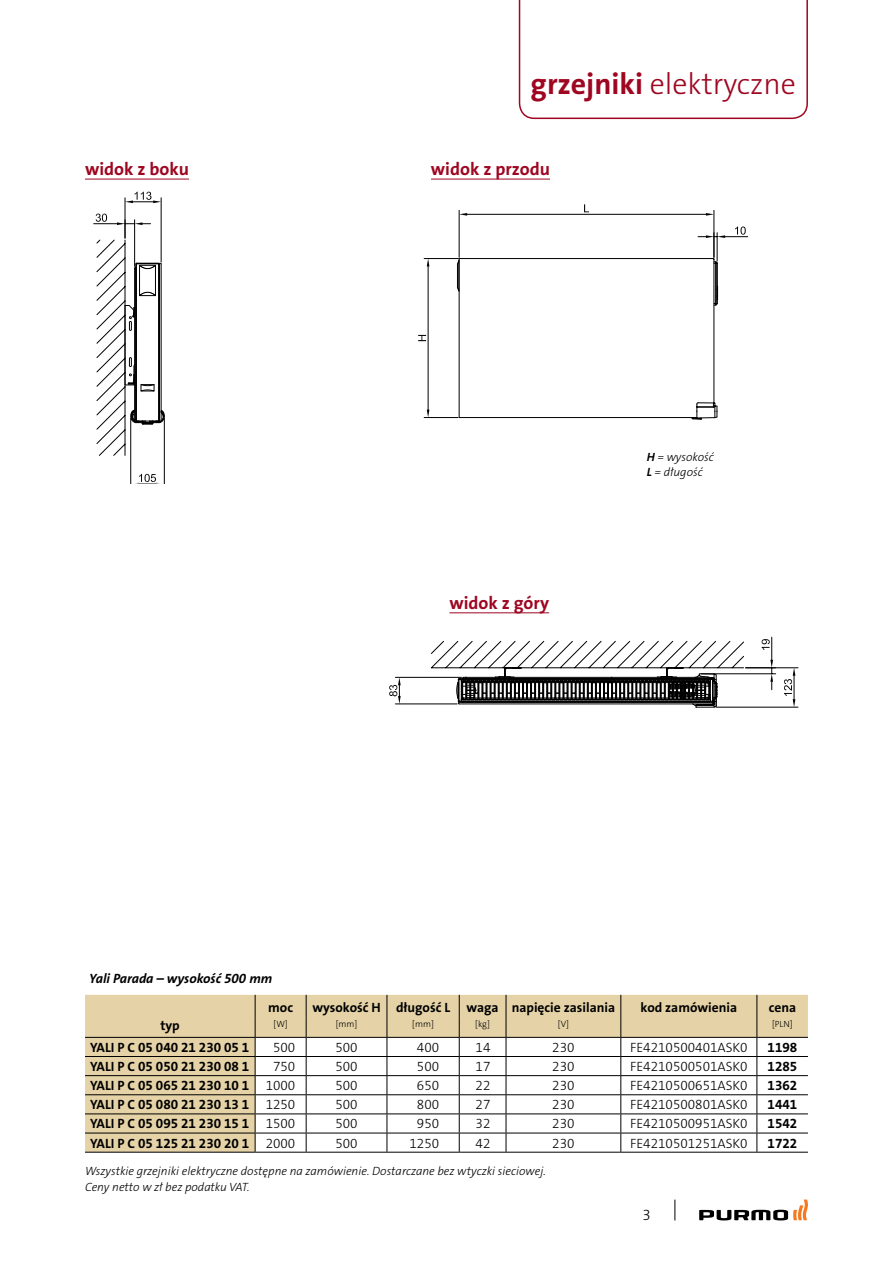
<style>
.page{position:relative;width:893px;height:1263px;background:#fff}
.page>*{position:absolute;margin:0;border:0;box-sizing:border-box;transform-origin:0 0}
.t1{font:30px "The Sans LP3 Lig";color:#9e0621}
.t2{font:18px "The Sans LP7 Bld";color:#9e0621}
.t3{font:15px "The Sans LP3 Lig";color:#000}
.t4{font:13.5px "The Sans LP7 Bld";color:#000}
.t5{font:13.5px "The Sans LP3 Lig";color:#000}
.t6{font:13.5px "The Sans LP7 Bld IT";color:#000}
.t7{font:12px/16.5px "The Sans LP3 Lig IT";color:#000}
.t8{font:9px "The Sans LP3 Lig";color:#000}
.s1{font-family:"The Sans LP7 Bld"}
.s2{font-family:"The Sans LP7 Bld IT"}
.s3{font-family:"The Sans LP3 Lig"}
</style>
<div class="page">
<svg style="left:674px;top:1199px;width:1px;height:21px"></svg>
<svg style="left:699px;top:1199px;width:109px;height:21px"></svg>
<svg style="left:519px;top:0;width:289px;height:119px"></svg>
<div style="left:85px;top:995px;width:723px;height:157px;background:#e5d3a7"></div>
<svg style="left:256px;top:1038px;width:552px;height:114px"></svg>
<hr style="left:85px;top:1037px;width:170px;height:1px;background:#000">
<hr style="left:255px;top:1037px;width:51px;height:1px;background:#000">
<hr style="left:306px;top:1037px;width:81px;height:1px;background:#000">
<hr style="left:387px;top:1037px;width:72px;height:1px;background:#000">
<hr style="left:459px;top:1037px;width:47px;height:1px;background:#000">
<hr style="left:506px;top:1037px;width:115px;height:1px;background:#000">
<hr style="left:621px;top:1037px;width:136px;height:1px;background:#000">
<hr style="left:757px;top:1037px;width:51px;height:1px;background:#000">
<hr style="left:85px;top:1056px;width:170px;height:1px;background:#000">
<hr style="left:255px;top:1056px;width:51px;height:1px;background:#000">
<hr style="left:306px;top:1056px;width:81px;height:1px;background:#000">
<hr style="left:387px;top:1056px;width:72px;height:1px;background:#000">
<hr style="left:459px;top:1056px;width:47px;height:1px;background:#000">
<hr style="left:506px;top:1056px;width:115px;height:1px;background:#000">
<hr style="left:621px;top:1056px;width:136px;height:1px;background:#000">
<hr style="left:757px;top:1056px;width:51px;height:1px;background:#000">
<hr style="left:85px;top:1075px;width:170px;height:1px;background:#000">
<hr style="left:255px;top:1075px;width:51px;height:1px;background:#000">
<hr style="left:306px;top:1075px;width:81px;height:1px;background:#000">
<hr style="left:387px;top:1075px;width:72px;height:1px;background:#000">
<hr style="left:459px;top:1075px;width:47px;height:1px;background:#000">
<hr style="left:506px;top:1075px;width:115px;height:1px;background:#000">
<hr style="left:621px;top:1075px;width:136px;height:1px;background:#000">
<hr style="left:757px;top:1075px;width:51px;height:1px;background:#000">
<hr style="left:85px;top:1094px;width:170px;height:1px;background:#000">
<hr style="left:255px;top:1094px;width:51px;height:1px;background:#000">
<hr style="left:306px;top:1094px;width:81px;height:1px;background:#000">
<hr style="left:387px;top:1094px;width:72px;height:1px;background:#000">
<hr style="left:459px;top:1094px;width:47px;height:1px;background:#000">
<hr style="left:506px;top:1094px;width:115px;height:1px;background:#000">
<hr style="left:621px;top:1094px;width:136px;height:1px;background:#000">
<hr style="left:757px;top:1094px;width:51px;height:1px;background:#000">
<hr style="left:85px;top:1113px;width:170px;height:1px;background:#000">
<hr style="left:255px;top:1113px;width:51px;height:1px;background:#000">
<hr style="left:306px;top:1113px;width:81px;height:1px;background:#000">
<hr style="left:387px;top:1113px;width:72px;height:1px;background:#000">
<hr style="left:459px;top:1113px;width:47px;height:1px;background:#000">
<hr style="left:506px;top:1113px;width:115px;height:1px;background:#000">
<hr style="left:621px;top:1113px;width:136px;height:1px;background:#000">
<hr style="left:757px;top:1113px;width:51px;height:1px;background:#000">
<hr style="left:85px;top:1133px;width:170px;height:1px;background:#000">
<hr style="left:255px;top:1133px;width:51px;height:1px;background:#000">
<hr style="left:306px;top:1133px;width:81px;height:1px;background:#000">
<hr style="left:387px;top:1133px;width:72px;height:1px;background:#000">
<hr style="left:459px;top:1133px;width:47px;height:1px;background:#000">
<hr style="left:506px;top:1133px;width:115px;height:1px;background:#000">
<hr style="left:621px;top:1133px;width:136px;height:1px;background:#000">
<hr style="left:757px;top:1133px;width:51px;height:1px;background:#000">
<hr style="left:85px;top:1152px;width:170px;height:1px;background:#000">
<hr style="left:255px;top:1152px;width:51px;height:1px;background:#000">
<hr style="left:306px;top:1152px;width:81px;height:1px;background:#000">
<hr style="left:387px;top:1152px;width:72px;height:1px;background:#000">
<hr style="left:459px;top:1152px;width:47px;height:1px;background:#000">
<hr style="left:506px;top:1152px;width:115px;height:1px;background:#000">
<hr style="left:621px;top:1152px;width:136px;height:1px;background:#000">
<hr style="left:757px;top:1152px;width:51px;height:1px;background:#000">
<svg style="left:255px;top:995px;width:1px;height:157px"></svg>
<svg style="left:306px;top:995px;width:1px;height:157px"></svg>
<svg style="left:387px;top:995px;width:1px;height:157px"></svg>
<svg style="left:459px;top:995px;width:1px;height:157px"></svg>
<svg style="left:506px;top:995px;width:1px;height:157px"></svg>
<svg style="left:620px;top:995px;width:1px;height:157px"></svg>
<svg style="left:756px;top:995px;width:1px;height:157px"></svg>
<hr style="left:85px;top:179px;width:104px;height:1px;background:#9e0621">
<hr style="left:431px;top:179px;width:119px;height:1px;background:#9e0621">
<hr style="left:449px;top:612px;width:100px;height:1px;background:#9e0621">
<svg style="left:418px;top:204px;width:331px;height:216px"></svg>
<hr style="left:424px;top:258px;width:34px;height:1px;background:#000">
<hr style="left:424px;top:417px;width:34px;height:1px;background:#000">
<hr style="left:428px;top:266px;width:1px;height:144px;background:#000">
<svg style="left:427px;top:259px;width:2px;height:7px"></svg>
<svg style="left:427px;top:410px;width:2px;height:7px"></svg>
<svg style="left:418px;top:335px;width:8px;height:6px"></svg>
<svg style="left:93px;top:191px;width:72px;height:293px"></svg>
<svg style="left:389px;top:636px;width:410px;height:72px"></svg>
<h1 class="t1" style="left:531px;top:64px;width:267px"><span class="s1">grzejniki</span> elektryczne</h1>
<h2 class="t2" style="left:85px;top:157px;width:105px">widok z boku</h2>
<h2 class="t2" style="left:431px;top:157px;width:120px">widok z przodu</h2>
<h2 class="t2" style="left:449px;top:591px;width:101px">widok z góry</h2>
<p class="t7" style="left:647px;top:450px;width:69px;line-height:15px"><span class="s2">H</span> = wysokość<br><span class="s2">L</span> = długość</p>
<p class="t6" style="left:89px;top:970px;width:184px">Yali Parada – wysokość 500 mm</p>
<p class="t4" style="left:268px;top:998px;width:26px">moc</p>
<p class="t4" style="left:312px;top:998px;width:304px">wysokość H długość L waga napięcie zasilania</p>
<p class="t4" style="left:641px;top:998px;width:98px">kod zamówienia</p>
<p class="t4" style="left:769px;top:998px;width:29px">cena</p>
<p class="t4" style="left:160px;top:1017px;width:21px">typ</p>
<p class="t8" style="left:273px;top:1018px;width:16px">[W]</p>
<p class="t8" style="left:336px;top:1018px;width:23px">[mm]</p>
<p class="t8" style="left:412px;top:1018px;width:23px">[mm]</p>
<p class="t8" style="left:475px;top:1018px;width:16px">[kg]</p>
<p class="t8" style="left:558px;top:1018px;width:13px">[V]</p>
<p class="t8" style="left:772px;top:1018px;width:22px">[PLN]</p>
<p class="t4" style="left:90px;top:1039px;width:161px">YALI P C 05 040 21 230 05 1</p>
<p class="t5" style="left:273px;top:1039px;width:24px">500</p>
<p class="t5" style="left:335px;top:1039px;width:24px">500</p>
<p class="t5" style="left:417px;top:1039px;width:24px">400</p>
<p class="t5" style="left:476px;top:1039px;width:16px">14</p>
<p class="t5" style="left:552px;top:1039px;width:24px">230</p>
<p class="t5" style="left:630px;top:1039px;width:119px">FE4210500401ASK0</p>
<p class="t4" style="left:768px;top:1039px;width:31px">1198</p>
<p class="t4" style="left:90px;top:1058px;width:161px">YALI P C 05 050 21 230 08 1</p>
<p class="t5" style="left:273px;top:1058px;width:24px">750</p>
<p class="t5" style="left:335px;top:1058px;width:24px">500</p>
<p class="t5" style="left:417px;top:1058px;width:24px">500</p>
<p class="t5" style="left:476px;top:1058px;width:16px">17</p>
<p class="t5" style="left:552px;top:1058px;width:24px">230</p>
<p class="t5" style="left:630px;top:1058px;width:119px">FE4210500501ASK0</p>
<p class="t4" style="left:768px;top:1058px;width:31px">1285</p>
<p class="t4" style="left:90px;top:1077px;width:207px">YALI P C 05 065 21 230 10 1 <span class="s3">1000</span></p>
<p class="t5" style="left:335px;top:1077px;width:24px">500</p>
<p class="t5" style="left:417px;top:1077px;width:24px">650</p>
<p class="t5" style="left:476px;top:1077px;width:16px">22</p>
<p class="t5" style="left:552px;top:1077px;width:24px">230</p>
<p class="t5" style="left:630px;top:1077px;width:119px">FE4210500651ASK0</p>
<p class="t4" style="left:768px;top:1077px;width:31px">1362</p>
<p class="t4" style="left:90px;top:1096px;width:207px">YALI P C 05 080 21 230 13 1 <span class="s3">1250</span></p>
<p class="t5" style="left:335px;top:1096px;width:24px">500</p>
<p class="t5" style="left:417px;top:1096px;width:24px">800</p>
<p class="t5" style="left:476px;top:1096px;width:16px">27</p>
<p class="t5" style="left:552px;top:1096px;width:24px">230</p>
<p class="t5" style="left:630px;top:1096px;width:119px">FE4210500801ASK0</p>
<p class="t4" style="left:768px;top:1096px;width:31px">1441</p>
<p class="t4" style="left:90px;top:1115px;width:207px">YALI P C 05 095 21 230 15 1 <span class="s3">1500</span></p>
<p class="t5" style="left:335px;top:1115px;width:24px">500</p>
<p class="t5" style="left:417px;top:1115px;width:24px">950</p>
<p class="t5" style="left:476px;top:1115px;width:16px">32</p>
<p class="t5" style="left:552px;top:1115px;width:24px">230</p>
<p class="t5" style="left:630px;top:1115px;width:119px">FE4210500951ASK0</p>
<p class="t4" style="left:768px;top:1115px;width:31px">1542</p>
<p class="t4" style="left:90px;top:1134px;width:207px">YALI P C 05 125 21 230 20 1 <span class="s3">2000</span></p>
<p class="t5" style="left:335px;top:1134px;width:24px">500</p>
<p class="t5" style="left:409px;top:1134px;width:31px">1250</p>
<p class="t5" style="left:476px;top:1134px;width:16px">42</p>
<p class="t5" style="left:552px;top:1134px;width:24px">230</p>
<p class="t5" style="left:630px;top:1134px;width:119px">FE4210501251ASK0</p>
<p class="t4" style="left:768px;top:1134px;width:31px">1722</p>
<p class="t7" style="left:85px;top:1163px;width:462px">Wszystkie grzejniki elektryczne dostępne na zamówienie. Dostarczane bez wtyczki sieciowej.<br>Ceny netto w zł bez podatku VAT.</p>
<p class="t3" style="left:642px;top:1206px;width:10px">3</p>
</div>
